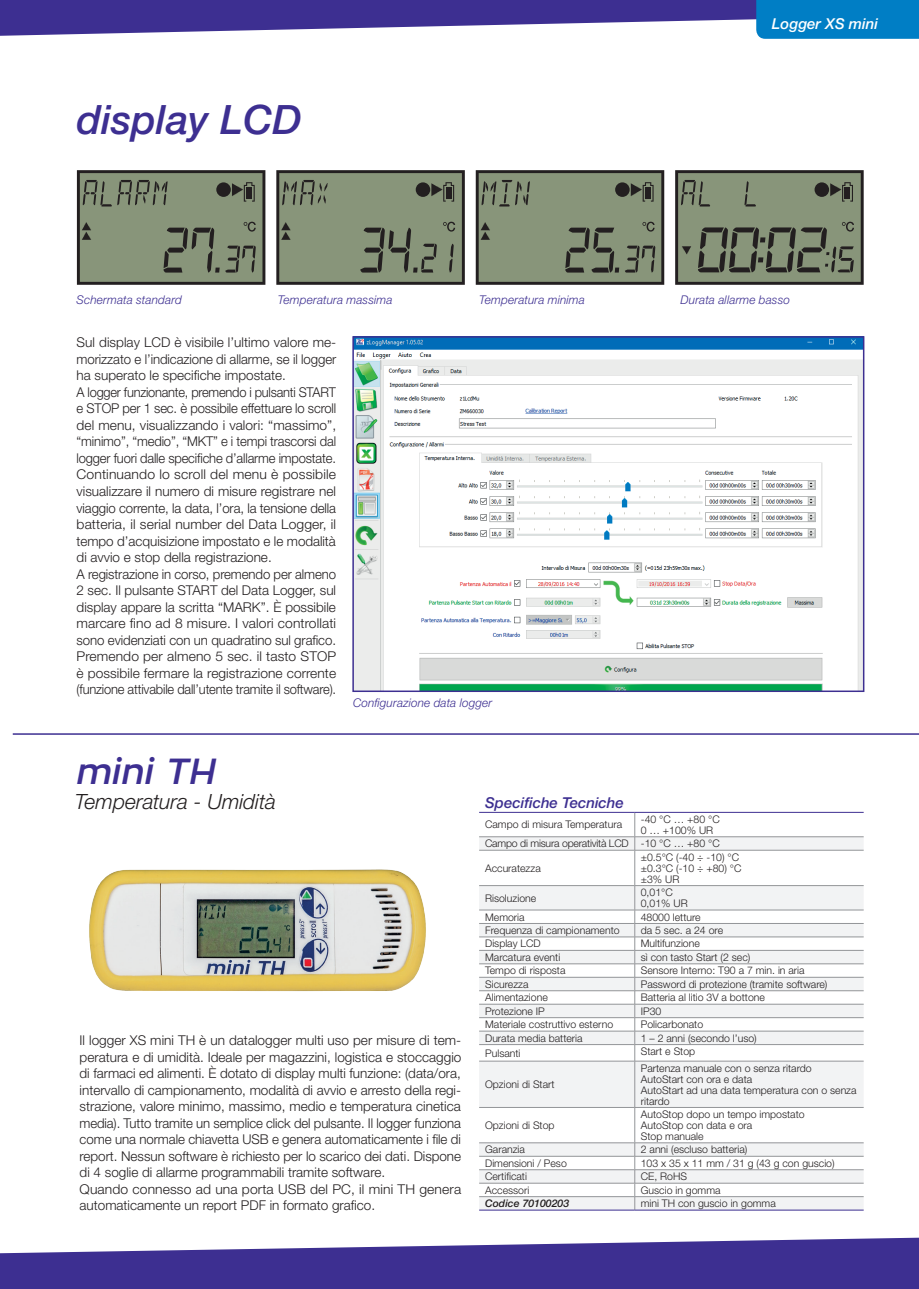
<style>
.page{position:relative;width:919px;height:1289px;background:#fff}
.page>*{position:absolute;margin:0;border:0;box-sizing:border-box;transform-origin:0 0}
.t1{font:italic 500 40.5px "Helvetica Neue LT Std";color:#3d2f91}
.t2{font:italic 600 36px "Zona Pro";color:#3d2f91}
.t3{font:italic 300 21px "Helvetica Neue LT Std";letter-spacing:-.005em;color:#231f20}
.t4{font:italic 500 15px "Helvetica Neue LT Std";color:#3d2f91}
.t5{font:italic 500 15px "Helvetica Neue LT Std";color:#fff}
.t6{font:300 13.5px/16.5px "Helvetica Neue LT Std";color:#231f20}
.t7{font:italic 300 12px "Helvetica Neue LT Std";letter-spacing:.015em;color:#3d2f91}
.t8{font:300 10.5px/10.9px "Helvetica Neue LT Std";color:#231f20}
.t9{font:300 10.5px "Helvetica Neue LT Std";letter-spacing:-.02em;color:#231f20}
.t10{font:italic 500 10.5px "Helvetica Neue LT Std";color:#231f20}
</style>
<div class="page">
<img style="left:89px;top:869px;width:337px;height:122px">
<svg style="left:0;top:1237px;width:918px;height:51px"></svg>
<img style="left:355px;top:339px;width:506px;height:350px">
<div style="left:352px;top:336px;width:512px;height:356px;border:2px solid #3d2f91"></div>
<svg style="left:0;top:0;width:918px;height:39px"></svg>
<hr style="left:13px;top:733px;width:905px;height:1px;background:#3d2f91">
<svg style="left:77px;top:170px;width:188px;height:115px;background:#77816b"></svg>
<svg style="left:276px;top:170px;width:189px;height:115px;background:#78826c"></svg>
<svg style="left:475px;top:170px;width:189px;height:115px;background:#78826c"></svg>
<svg style="left:675px;top:170px;width:188px;height:115px;background:#727b66"></svg>
<svg style="left:479px;top:837px;width:384px;height:372px;fill:#f2f3f4"></svg>
<hr style="left:479px;top:836px;width:155px;height:1px;background:#939598">
<hr style="left:634px;top:836px;width:229px;height:1px;background:#939598">
<svg style="left:634px;top:813px;width:1px;height:37px"></svg>
<hr style="left:479px;top:850px;width:155px;height:1px;background:#939598">
<hr style="left:634px;top:850px;width:229px;height:1px;background:#939598">
<hr style="left:634px;top:850px;width:1px;height:35px;background:#939598">
<hr style="left:479px;top:885px;width:155px;height:1px;background:#939598">
<hr style="left:634px;top:885px;width:229px;height:1px;background:#939598">
<hr style="left:479px;top:909px;width:155px;height:1px;background:#939598">
<hr style="left:634px;top:909px;width:229px;height:1px;background:#939598">
<hr style="left:479px;top:923px;width:155px;height:1px;background:#939598">
<hr style="left:634px;top:923px;width:229px;height:1px;background:#939598">
<hr style="left:479px;top:936px;width:155px;height:1px;background:#939598">
<hr style="left:634px;top:936px;width:229px;height:1px;background:#939598">
<hr style="left:479px;top:950px;width:155px;height:1px;background:#939598">
<hr style="left:634px;top:950px;width:229px;height:1px;background:#939598">
<hr style="left:479px;top:963px;width:155px;height:1px;background:#939598">
<hr style="left:634px;top:963px;width:229px;height:1px;background:#939598">
<hr style="left:479px;top:977px;width:155px;height:1px;background:#939598">
<hr style="left:634px;top:977px;width:229px;height:1px;background:#939598">
<hr style="left:479px;top:990px;width:155px;height:1px;background:#939598">
<hr style="left:634px;top:990px;width:229px;height:1px;background:#939598">
<hr style="left:479px;top:1003px;width:155px;height:1px;background:#939598">
<hr style="left:634px;top:1003px;width:229px;height:1px;background:#939598">
<hr style="left:479px;top:1017px;width:155px;height:1px;background:#939598">
<hr style="left:634px;top:1017px;width:229px;height:1px;background:#939598">
<hr style="left:479px;top:1030px;width:155px;height:1px;background:#939598">
<hr style="left:634px;top:1030px;width:229px;height:1px;background:#939598">
<hr style="left:479px;top:1044px;width:155px;height:1px;background:#939598">
<hr style="left:634px;top:1044px;width:229px;height:1px;background:#939598">
<svg style="left:634px;top:885px;width:1px;height:175px"></svg>
<hr style="left:479px;top:1060px;width:155px;height:1px;background:#939598">
<hr style="left:634px;top:1060px;width:229px;height:1px;background:#939598">
<hr style="left:634px;top:1061px;width:1px;height:46px;background:#939598">
<hr style="left:479px;top:1107px;width:155px;height:1px;background:#939598">
<hr style="left:634px;top:1107px;width:229px;height:1px;background:#939598">
<hr style="left:634px;top:1107px;width:1px;height:35px;background:#939598">
<hr style="left:479px;top:1142px;width:155px;height:1px;background:#939598">
<hr style="left:634px;top:1142px;width:229px;height:1px;background:#939598">
<hr style="left:479px;top:1155px;width:155px;height:1px;background:#939598">
<hr style="left:634px;top:1155px;width:229px;height:1px;background:#939598">
<hr style="left:479px;top:1169px;width:155px;height:1px;background:#939598">
<hr style="left:634px;top:1169px;width:229px;height:1px;background:#939598">
<hr style="left:479px;top:1182px;width:155px;height:1px;background:#939598">
<hr style="left:634px;top:1182px;width:229px;height:1px;background:#939598">
<hr style="left:479px;top:1196px;width:155px;height:1px;background:#939598">
<hr style="left:634px;top:1196px;width:229px;height:1px;background:#939598">
<svg style="left:634px;top:1142px;width:1px;height:67px"></svg>
<hr style="left:479px;top:812px;width:155px;height:1px;background:#3d2f91">
<hr style="left:634px;top:812px;width:229px;height:1px;background:#3d2f91">
<hr style="left:479px;top:1209px;width:155px;height:1px;background:#3d2f91">
<hr style="left:634px;top:1209px;width:229px;height:1px;background:#3d2f91">
<h1 class="t1" style="left:77px;top:96px;width:227px">display LCD</h1>
<p class="t5" style="left:771px;top:15px;width:108px">Logger XS mini</p>
<p class="t7" style="left:77px;top:292px;width:107px">Schermata standard</p>
<p class="t7" style="left:278px;top:292px;width:116px">Temperatura massima</p>
<p class="t7" style="left:479px;top:292px;width:107px">Temperatura minima</p>
<p class="t7" style="left:680px;top:292px;width:111px">Durata allarme basso</p>
<p class="t6" style="left:77px;top:334px;width:261px">Sul display LCD è visibile l’ultimo valore me&shy;morizzato e l’indicazione di allarme, se il logger ha superato le specifiche impostate.<br>A logger funzionante, premendo i pulsanti START e STOP per 1 sec. è possibile effettuare lo scroll del menu, visualizzando i valori: “massimo”, “minimo”, “medio”, “MKT” e i tempi trascorsi dal logger fuori dalle specifiche d’allarme impostate.<br>Continuando lo scroll del menu è possibile visualizzare il numero di misure registrare nel viaggio corrente, la data, l’ora, la tensione della batteria, il serial number del Data Logger, il tempo d’acquisizione impostato e le modalità di avvio e stop della registrazione.<br>A registrazione in corso, premendo per almeno 2 sec. Il pulsante START del Data Logger, sul display appare la scritta “MARK”. È possibile marcare fino ad 8 misure. I valori controllati sono evidenziati con un quadratino sul grafico.<br>Premendo per almeno 5 sec. il tasto STOP è possibile fermare la registrazione corrente (funzione attivabile dall’utente tramite il software).</p>
<p class="t7" style="left:353px;top:695px;width:141px">Configurazione data logger</p>
<h2 class="t2" style="left:75px;top:747px;width:141px">mini TH</h2>
<h3 class="t3" style="left:75px;top:789px;width:203px">Temperatura - Umidità</h3>
<p class="t6" style="left:80px;top:1032px;width:383px">Il logger XS mini TH è un datalogger multi uso per misure di tem&shy;peratura e di umidità. Ideale per magazzini, logistica e stoccaggio di farmaci ed alimenti. È dotato di display multi funzione: (data/ora, intervallo di campionamento, modalità di avvio e arresto della regi&shy;strazione, valore minimo, massimo, medio e temperatura cinetica media). Tutto tramite un semplice click del pulsante. Il logger funziona come una normale chiavetta USB e genera automaticamente i file di report. Nessun software è richiesto per lo scarico dei dati. Dispone di 4 soglie di allarme programmabili tramite software.<br>Quando connesso ad una porta USB del PC, il mini TH genera automaticamente un report PDF in formato grafico.</p>
<p class="t4" style="left:485px;top:794px;width:140px">Specifiche Tecniche</p>
<p class="t8" style="left:485px;top:818px;width:138px">Campo di misura Temperatura</p>
<p class="t8" style="left:640px;top:813px;width:80px">-40 °C … +80 °C<br>0 … +100% UR</p>
<p class="t9" style="left:485px;top:837px;width:236px">Campo di misura operatività LCD -10 °C … +80 °C</p>
<p class="t8" style="left:485px;top:862px;width:57px">Accuratezza</p>
<p class="t8" style="left:640px;top:851px;width:102px">±0.5°C (-40 ÷ -10) °C ±0.3°C (-10 ÷ +80) °C ±3% UR</p>
<p class="t8" style="left:485px;top:892px;width:53px">Risoluzione</p>
<p class="t8" style="left:640px;top:886px;width:48px">0,01°C<br>0,01% UR</p>
<p class="t8" style="left:485px;top:911px;width:41px">Memoria</p>
<p class="t8" style="left:640px;top:911px;width:61px">48000 letture</p>
<p class="t8" style="left:485px;top:924px;width:136px">Frequenza di campionamento</p>
<p class="t8" style="left:640px;top:924px;width:84px">da 5 sec. a 24 ore</p>
<p class="t8" style="left:485px;top:938px;width:57px">Display LCD</p>
<p class="t8" style="left:640px;top:938px;width:61px">Multifunzione</p>
<p class="t8" style="left:485px;top:951px;width:77px">Marcatura eventi</p>
<p class="t8" style="left:640px;top:951px;width:111px">sì con tasto Start (2 sec)</p>
<p class="t8" style="left:485px;top:964px;width:82px">Tempo di risposta</p>
<p class="t8" style="left:640px;top:964px;width:165px">Sensore Interno: T90 a 7 min. in aria</p>
<p class="t8" style="left:485px;top:978px;width:45px">Sicurezza</p>
<p class="t8" style="left:640px;top:978px;width:188px">Password di protezione (tramite software)</p>
<p class="t8" style="left:485px;top:991px;width:64px">Alimentazione</p>
<p class="t8" style="left:640px;top:991px;width:126px">Batteria al litio 3V a bottone</p>
<p class="t8" style="left:485px;top:1005px;width:61px">Protezione IP</p>
<p class="t8" style="left:640px;top:1005px;width:22px">IP30</p>
<p class="t8" style="left:485px;top:1018px;width:129px">Materiale costruttivo esterno</p>
<p class="t8" style="left:640px;top:1018px;width:64px">Policarbonato</p>
<p class="t8" style="left:485px;top:1032px;width:99px">Durata media batteria</p>
<p class="t8" style="left:640px;top:1032px;width:117px">1 – 2 anni (secondo l’uso)</p>
<p class="t8" style="left:485px;top:1047px;width:37px">Pulsanti</p>
<p class="t8" style="left:640px;top:1045px;width:56px">Start e Stop</p>
<p class="t8" style="left:485px;top:1078px;width:71px">Opzioni di Start</p>
<p class="t8" style="left:640px;top:1062px;width:217px">Partenza manuale con o senza ritardo<br>AutoStart con ora e data<br>AutoStart ad una data temperatura con o senza ritardo</p>
<p class="t8" style="left:485px;top:1119px;width:71px">Opzioni di Stop</p>
<p class="t8" style="left:640px;top:1108px;width:165px">AutoStop dopo un tempo impostato<br>AutoStop con data e ora<br>Stop manuale</p>
<p class="t8" style="left:485px;top:1143px;width:41px">Garanzia</p>
<p class="t8" style="left:640px;top:1143px;width:108px">2 anni (escluso batteria)</p>
<p class="t8" style="left:485px;top:1157px;width:83px">Dimensioni / Peso</p>
<p class="t8" style="left:640px;top:1157px;width:195px">103 x 35 x 11 mm / 31 g (43 g con guscio)</p>
<p class="t8" style="left:485px;top:1170px;width:43px">Certificati</p>
<p class="t8" style="left:640px;top:1170px;width:48px">CE, RoHS</p>
<p class="t8" style="left:485px;top:1184px;width:46px">Accessori</p>
<p class="t8" style="left:640px;top:1184px;width:81px">Guscio in gomma</p>
<p class="t10" style="left:485px;top:1197px;width:86px">Codice 70100203</p>
<p class="t8" style="left:640px;top:1197px;width:136px">mini TH con guscio in gomma</p>
</div>
